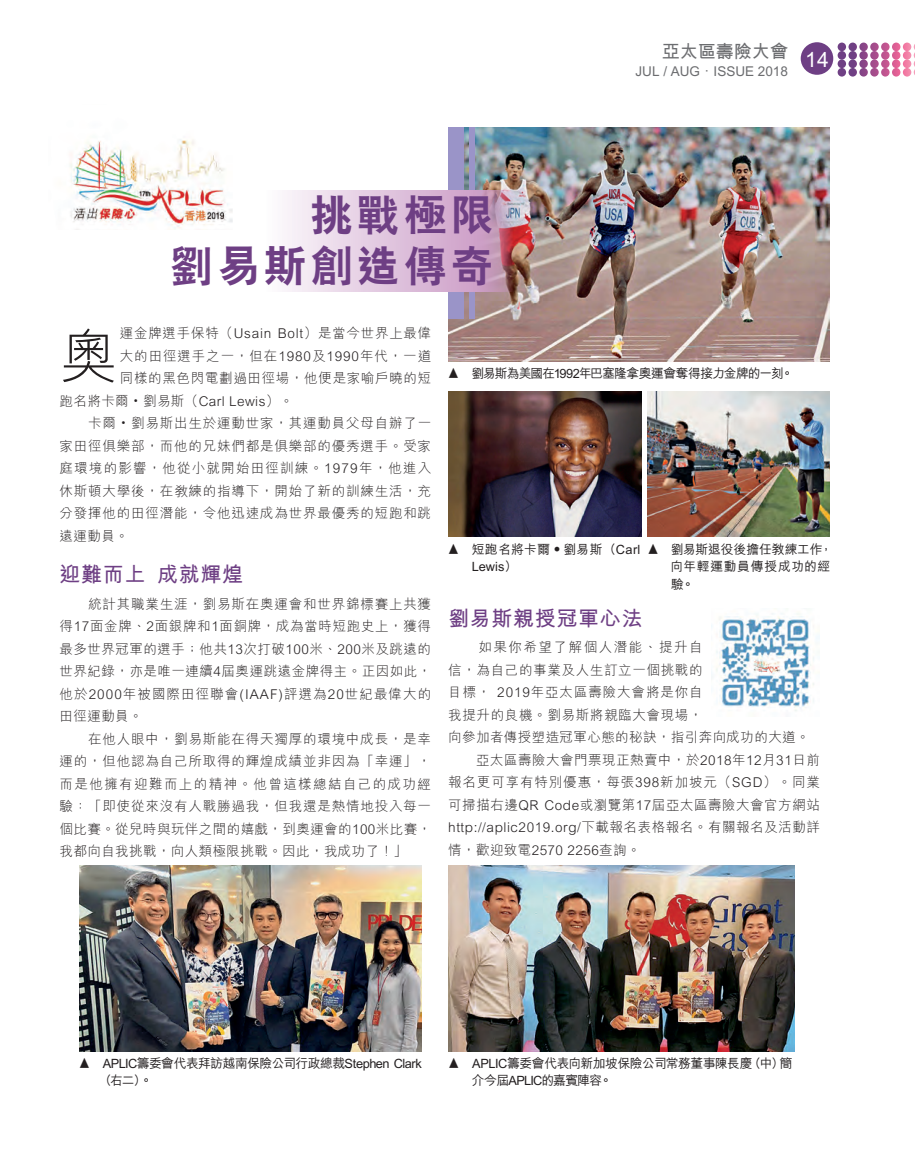
<style>
.page{position:relative;width:915px;height:1149px;background:#fff}
.page>*{position:absolute;margin:0;border:0;box-sizing:border-box;transform-origin:0 0}
.t1{font:58.5px "M Hei Light HKSCS";color:#231f20}
.t2{font:42.45px/51px "C Hei 2 Xbold HKSCS";letter-spacing:.1em;color:#6e3f84;text-align:right}
.t3{font:21px "M Hei Bold HKSCS";letter-spacing:.03em;color:#6e3f84}
.t4{font:21px "M Hei Bold HKSCS";color:#fff}
.t5{font:18px "M Hei Bold HKSCS";color:#6c6d70}
.t6{font:13.5px/22.5px "M Hei Light HKSCS";letter-spacing:.055em;color:#231f20}
.t7{font:13.5px "M Hei Light HKSCS";letter-spacing:.09em;color:#231f20}
.t8{font:13.5px "M Hei Light HKSCS";letter-spacing:.03em;color:#231f20}
.t9{font:13.5px "M Hei Bold HKSCS";color:#6c6d70}
.t10{font:12.75px/17.2px "M Hei Medium HKSCS";letter-spacing:-.04em;color:#231f20}
.t11{font:12.75px "M Hei Medium HKSCS";letter-spacing:-.065em;color:#231f20}
.t12{font:12.75px/17.2px "M Hei Medium HKSCS";letter-spacing:.005em;color:#231f20}
.t13{font:12.75px/17.2px "M Hei Medium HKSCS";letter-spacing:.025em;color:#231f20}
.s1{font-family:"Ming Li U"}
</style>
<div class="page">
<div style="left:800px;top:42px;width:33px;height:33px;background:#6e3f84;border-radius:50%"></div>
<svg style="left:837px;top:43px;width:77px;height:34px"></svg>
<img style="left:448px;top:128px;width:380px;height:233px">
<div style="left:448px;top:128px;width:16px;height:191px;background:#9a94c8"></div>
<div style="left:469px;top:128px;width:5px;height:191px;background:#9a94c8"></div>
<img style="left:448px;top:391px;width:193px;height:145px">
<img style="left:647px;top:391px;width:182px;height:145px">
<img style="left:448px;top:865px;width:345px;height:185px">
<img style="left:79px;top:865px;width:342px;height:185px">
<img style="left:711px;top:613px;width:108px;height:98px">
<svg style="left:284px;top:190px;width:228px;height:101px;background:#ddc0d7"></svg>
<img style="left:70px;top:139px;width:163px;height:91px">
<h2 class="t2" style="left:170px;top:190px;width:324px">挑戰極限<br>劉易斯創造傳奇</h2>
<h3 class="t5" style="left:661px;top:38px;width:127px">亞太區壽險大會</h3>
<p class="t9" style="left:635px;top:61px;width:154px">JUL / AUG．ISSUE 2018</p>
<h3 class="t4" style="left:805px;top:44px;width:25px">14</h3>
<h1 class="t1" style="left:60px;top:316px;width:60px">奧</h1>
<p class="t6" style="left:120px;top:321px;width:313px">運金牌選手保特（Usain Bolt）是當今世界上最偉</p>
<p class="t6" style="left:120px;top:344px;width:313px">大的田徑選手之一，但在1980及1990年代，一道</p>
<p class="t6" style="left:120px;top:366px;width:313px">同樣的黑色閃電劃過田徑場，他便是家喻戶曉的短</p>
<p class="t8" style="left:60px;top:391px;width:235px">跑名將卡爾<span class="s1">•</span>劉易斯（Carl Lewis）。</p>
<p class="t6" style="left:88px;top:411px;width:344px">卡爾<span class="s1">•</span>劉易斯出生於運動世家，其運動員父母自辦了一</p>
<p class="t6" style="left:60px;top:434px;width:373px">家田徑俱樂部，而他的兄妹們都是俱樂部的優秀選手。受家</p>
<p class="t7" style="left:60px;top:459px;width:373px">庭環境的影響，他從小就開始田徑訓練。1979年，他進入</p>
<p class="t6" style="left:60px;top:479px;width:373px">休斯頓大學後，在教練的指導下，開始了新的訓練生活，充</p>
<p class="t6" style="left:60px;top:501px;width:373px">分發揮他的田徑潛能，令他迅速成為世界最優秀的短跑和跳</p>
<p class="t6" style="left:60px;top:524px;width:71px">遠運動員。</p>
<h3 class="t3" style="left:60px;top:559px;width:185px">迎難而上成就輝煌</h3>
<p class="t6" style="left:60px;top:591px;width:373px">　　統計其職業生涯，劉易斯在奧運會和世界錦標賽上共獲得17面金牌、2面銀牌和1面銅牌，成為當時短跑史上，獲得最多世界冠軍的選手；他共13次打破100米、200米及跳遠的世界紀錄，亦是唯一連續4屆奧運跳遠金牌得主。正因如此，他於2000年被國際田徑聯會(IAAF)評選為20世紀最偉大的田徑運動員。<br>　　在他人眼中，劉易斯能在得天獨厚的環境中成長，是幸運的，但他認為自己所取得的輝煌成績並非因為「幸運」，而是他擁有迎難而上的精神。他曾這樣總結自己的成功經驗：「即使從來沒有人戰勝過我，但我還是熱情地投入每一個比賽。從兒時與玩伴之間的嬉戲，到奧運會的100米比賽，我都向自我挑戰，向人類極限挑戰。因此，我成功了！」</p>
<h3 class="t3" style="left:448px;top:602px;width:196px">劉易斯親授冠軍心法</h3>
<p class="t11" style="left:447px;top:364px;width:348px">▲　劉易斯為美國在1992年巴塞隆拿奧運會奪得接力金牌的一刻。</p>
<p class="t13" style="left:471px;top:539px;width:170px;text-indent:-25px">▲ 短跑名將卡爾‧劉易斯（Carl<br>Lewis）</p>
<p class="t12" style="left:670px;top:539px;width:164px;text-indent:-24px">▲ 劉易斯退役後擔任教練工作，向年輕運動員傳授成功的經驗。</p>
<p class="t6" style="left:448px;top:635px;width:373px;text-indent:30px">如果你希望了解個人潛能、提升自<br>信，為自己的事業及人生訂立一個挑戰的<br>目標， 2019年亞太區壽險大會將是你自<br>我提升的良機。劉易斯將親臨大會現場，<br>向參加者傳授塑造冠軍心態的秘訣，指引奔向成功的大道。　　亞太區壽險大會門票現正熱賣中，於2018年12月31日前報名更可享有特別優惠，每張398新加坡元（SGD）。同業可掃描右邊QR Code或瀏覽第17屆亞太區壽險大會官方網站http://aplic2019.org/下載報名表格報名。有關報名及活動詳情，歡迎致電2570 2256查詢。</p>
<p class="t10" style="left:98px;top:1052px;width:325px;text-indent:-20px">▲ APLIC籌委會代表拜訪越南保險公司行政總裁Stephen Clark（右二）。</p>
<p class="t10" style="left:472px;top:1052px;width:322px;text-indent:-24px">▲ APLIC籌委會代表向新加坡保險公司常務董事陳長慶（中）簡介今屆APLIC的嘉賓陣容。</p>
</div>
